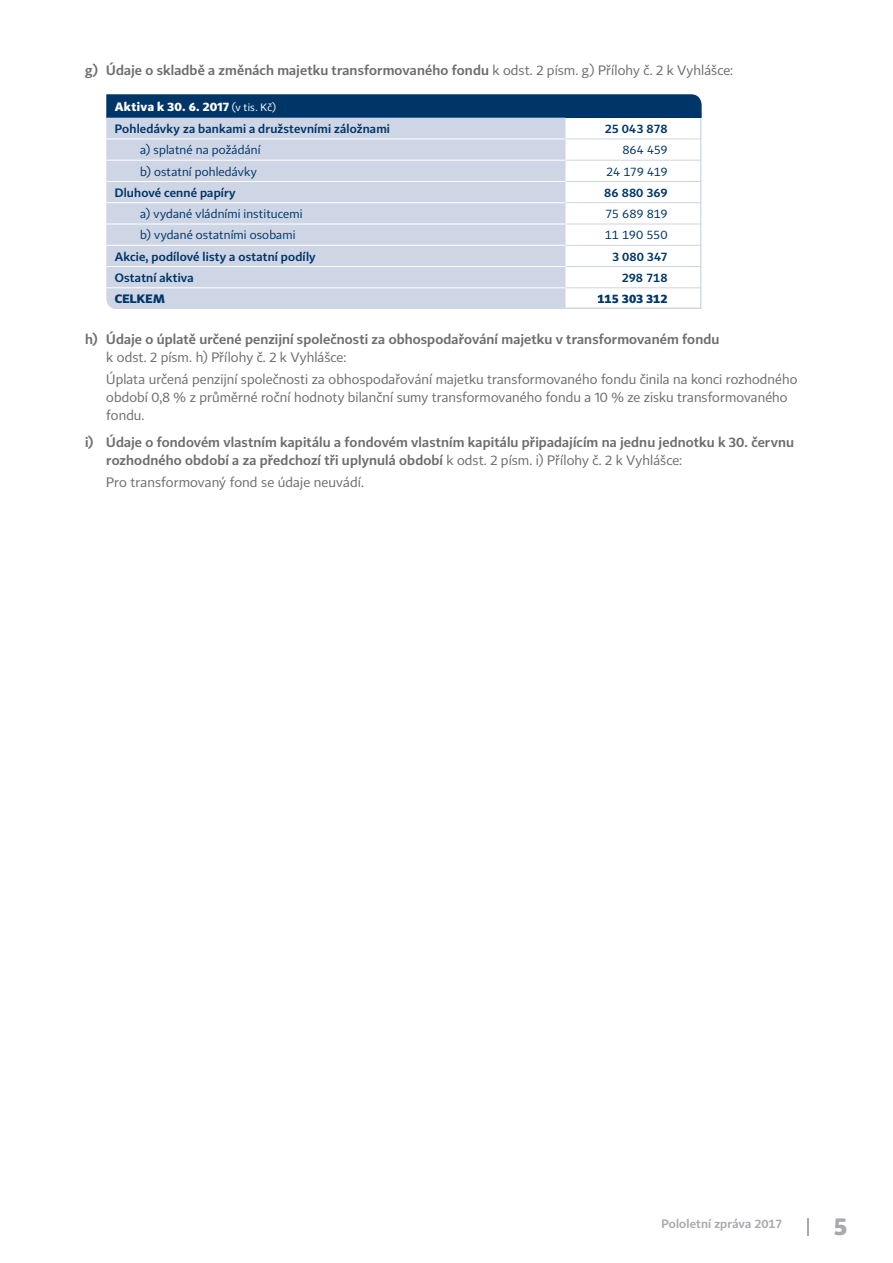
<style>
.page{position:relative;width:893px;height:1263px;background:#fff}
.page>*{position:absolute;margin:0;border:0;box-sizing:border-box;transform-origin:0 0}
.t1{font:700 24px "CP";color:#a8a9ad}
.t2{font:700 13.5px/18px "CP Light";letter-spacing:.01em;color:#6c6d70}
.t3{font:13.5px/22.2px "CP";letter-spacing:.005em;color:#6c6d70}
.t4{font:700 12px "CP Light";letter-spacing:.01em;color:#003667}
.t5{font:12px "CP";letter-spacing:.005em;color:#003667}
.t6{font:700 12px "CP";letter-spacing:.025em;color:#fff}
.t7{font:700 12px "CP Light";letter-spacing:.01em;color:#a8a9ad}
.t8{font:700 12px "CP";letter-spacing:.005em;color:#003667}
.s1{font-family:"CP";font-weight:400}
.s2{font-weight:400;font-size:10.5px}
</style>
<div class="page">
<svg style="left:807px;top:1218px;width:2px;height:17px"></svg>
<svg style="left:566px;top:118px;width:136px;height:191px"></svg>
<div style="left:106px;top:94px;width:596px;height:24px;background:#003667"></div>
<div style="left:106px;top:118px;width:460px;height:191px;background:#ced5e5"></div>
<hr style="left:106px;top:139px;width:460px;height:1px;background:#fff">
<hr style="left:106px;top:160px;width:460px;height:1px;background:#fff">
<hr style="left:566px;top:139px;width:136px;height:1px;background:#ced5e5">
<hr style="left:566px;top:160px;width:136px;height:1px;background:#ced5e5">
<hr style="left:566px;top:181px;width:136px;height:1px;background:#ced5e5">
<hr style="left:566px;top:202px;width:136px;height:1px;background:#ced5e5">
<hr style="left:566px;top:224px;width:136px;height:1px;background:#ced5e5">
<hr style="left:566px;top:245px;width:136px;height:1px;background:#ced5e5">
<hr style="left:566px;top:266px;width:136px;height:1px;background:#ced5e5">
<hr style="left:566px;top:287px;width:136px;height:1px;background:#ced5e5">
<hr style="left:106px;top:181px;width:460px;height:1px;background:#fff">
<hr style="left:106px;top:202px;width:460px;height:1px;background:#fff">
<hr style="left:106px;top:224px;width:460px;height:1px;background:#fff">
<hr style="left:106px;top:245px;width:460px;height:1px;background:#fff">
<hr style="left:106px;top:266px;width:460px;height:1px;background:#fff">
<hr style="left:106px;top:287px;width:460px;height:1px;background:#fff">
<p class="t2" style="left:85px;top:61px;width:650px">g) Údaje o skladbě a změnách majetku transformovaného fondu <span class="s1">k odst. 2 písm. g) Přílohy č. 2 k Vyhlášce:</span></p>
<p class="t6" style="left:115px;top:99px;width:163px">Aktiva k 30. 6. 2017 <span class="s2">(v tis. Kč)</span></p>
<p class="t4" style="left:115px;top:121px;width:277px">Pohledávky za bankami a družstevními záložnami</p>
<p class="t4" style="left:605px;top:121px;width:64px">25 043 878</p>
<p class="t5" style="left:140px;top:143px;width:122px">a) splatné na požádání</p>
<p class="t5" style="left:622px;top:143px;width:47px">864 459</p>
<p class="t5" style="left:140px;top:164px;width:118px">b) ostatní pohledávky</p>
<p class="t5" style="left:606px;top:164px;width:63px">24 179 419</p>
<p class="t4" style="left:115px;top:185px;width:122px">Dluhové cenné papíry</p>
<p class="t4" style="left:604px;top:185px;width:65px">86 880 369</p>
<p class="t5" style="left:140px;top:207px;width:164px">a) vydané vládními institucemi</p>
<p class="t5" style="left:605px;top:207px;width:64px">75 689 819</p>
<p class="t5" style="left:140px;top:228px;width:157px">b) vydané ostatními osobami</p>
<p class="t5" style="left:605px;top:228px;width:64px">11 190 550</p>
<p class="t4" style="left:115px;top:249px;width:202px">Akcie, podílové listy a ostatní podíly</p>
<p class="t4" style="left:612px;top:249px;width:57px">3 080 347</p>
<p class="t4" style="left:115px;top:270px;width:81px">Ostatní aktiva</p>
<p class="t4" style="left:622px;top:270px;width:47px">298 718</p>
<p class="t8" style="left:115px;top:292px;width:51px">CELKEM</p>
<p class="t8" style="left:597px;top:292px;width:72px">115 303 312</p>
<p class="t2" style="left:85px;top:330px;width:636px">h) Údaje o úplatě určené penzijní společnosti za obhospodařování majetku v transformovaném fondu</p>
<p class="t3" style="left:106px;top:346px;width:693px">k odst. 2 písm. h) Přílohy č. 2 k Vyhlášce:<br>Úplata určená penzijní společnosti za obhospodařování majetku transformovaného fondu činila na konci rozhodného</p>
<p class="t3" style="left:106px;top:388px;width:683px;line-height:18px">období 0,8 % z průměrné roční hodnoty bilanční sumy transformovaného fondu a 10 % ze zisku transformovaného fondu.</p>
<p class="t2" style="left:106px;top:433px;width:689px;text-indent:-21px">i) Údaje o fondovém vlastním kapitálu a fondovém vlastním kapitálu připadajícím na jednu jednotku k 30. červnu rozhodného období a za předchozí tři uplynulá období <span class="s1">k odst. 2 písm. i) Přílohy č. 2 k Vyhlášce:</span></p>
<p class="t3" style="left:106px;top:471px;width:259px">Pro transformovaný fond se údaje neuvádí.</p>
<p class="t7" style="left:661px;top:1216px;width:123px">Pololetní zpráva 2017</p>
<h1 class="t1" style="left:833px;top:1211px;width:16px">5</h1>
</div>
